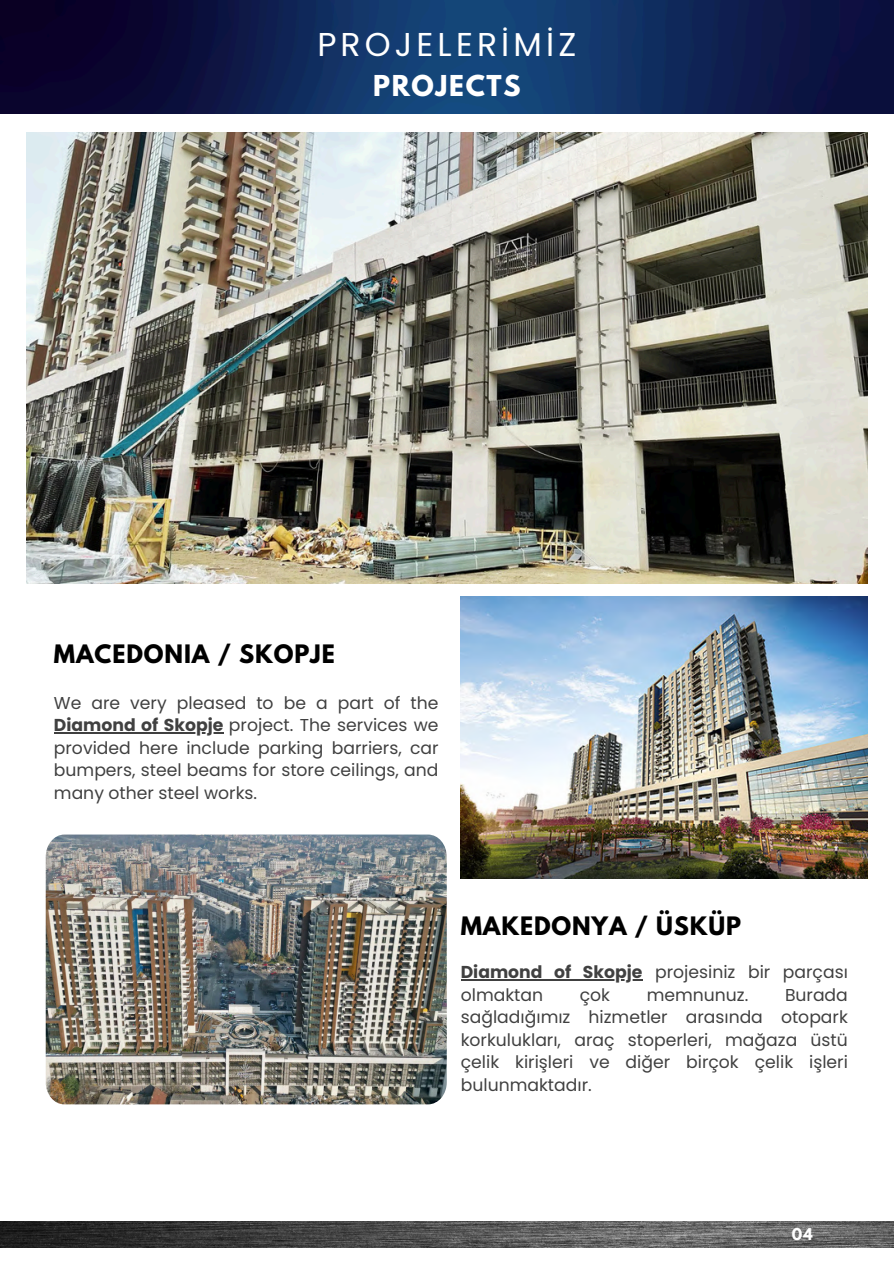
<style>
.page{position:relative;width:894px;height:1264px;background:#fff}
.page>*{position:absolute;margin:0;border:0;box-sizing:border-box;transform-origin:0 0}
.t1{font:33px "Poppins";letter-spacing:.125em;color:#fff}
.t2{font:700 25.5px "League Spartan";letter-spacing:.065em;color:#fff}
.t3{font:700 22.5px "League Spartan";letter-spacing:.04em;color:#000}
.t4{font:17.25px/22.5px "Poppins";color:#000;text-align:justify}
.t5{font:700 14.4px "League Spartan";color:#fff}
.s1{font-weight:700}
</style>
<div class="page">
<img style="left:46px;top:834px;width:400px;height:270px">
<img style="left:0;top:0;width:893px;height:114px">
<img style="left:27px;top:132px;width:840px;height:451px">
<img style="left:460px;top:597px;width:407px;height:281px">
<hr style="left:54px;top:732px;width:169px;height:1px;background:#000">
<hr style="left:460px;top:979px;width:182px;height:1px;background:#000">
<img style="left:0;top:1221px;width:893px;height:26px">
<p class="t1" style="left:317px;top:21px;width:260px">PROJELERİMİZ</p>
<h2 class="t2" style="left:373px;top:73px;width:149px">PROJECTS</h2>
<p class="t3" style="left:54px;top:642px;width:282px">MACEDONIA / SKOPJE</p>
<p class="t4" style="left:54px;top:691px;width:386px">We are very pleased to be a part of the <span class="s1">Diamond of Skopje</span> project. The services we provided here include parking barriers, car bumpers, steel beams for store ceilings, and many other steel works.</p>
<p class="t3" style="left:460px;top:914px;width:282px">MAKEDONYA / ÜSKÜP</p>
<p class="t4" style="left:460px;top:961px;width:388px"><span class="s1">Diamond of Skopje</span> projesiniz bir parçası olmaktan</p>
<p class="t4" style="left:460px;top:983px;width:388px;text-indent:324px">Burada sağladığımız hizmetler arasında otopark korkulukları, araç stoperleri, mağaza üstü çelik kirişleri ve diğer birçok çelik işleri bulunmaktadır.</p>
<p class="t4" style="left:579px;top:983px;width:32px">çok</p>
<p class="t4" style="left:646px;top:983px;width:103px">memnunuz.</p>
<p class="t5" style="left:791px;top:1226px;width:22px">04</p>
</div>
